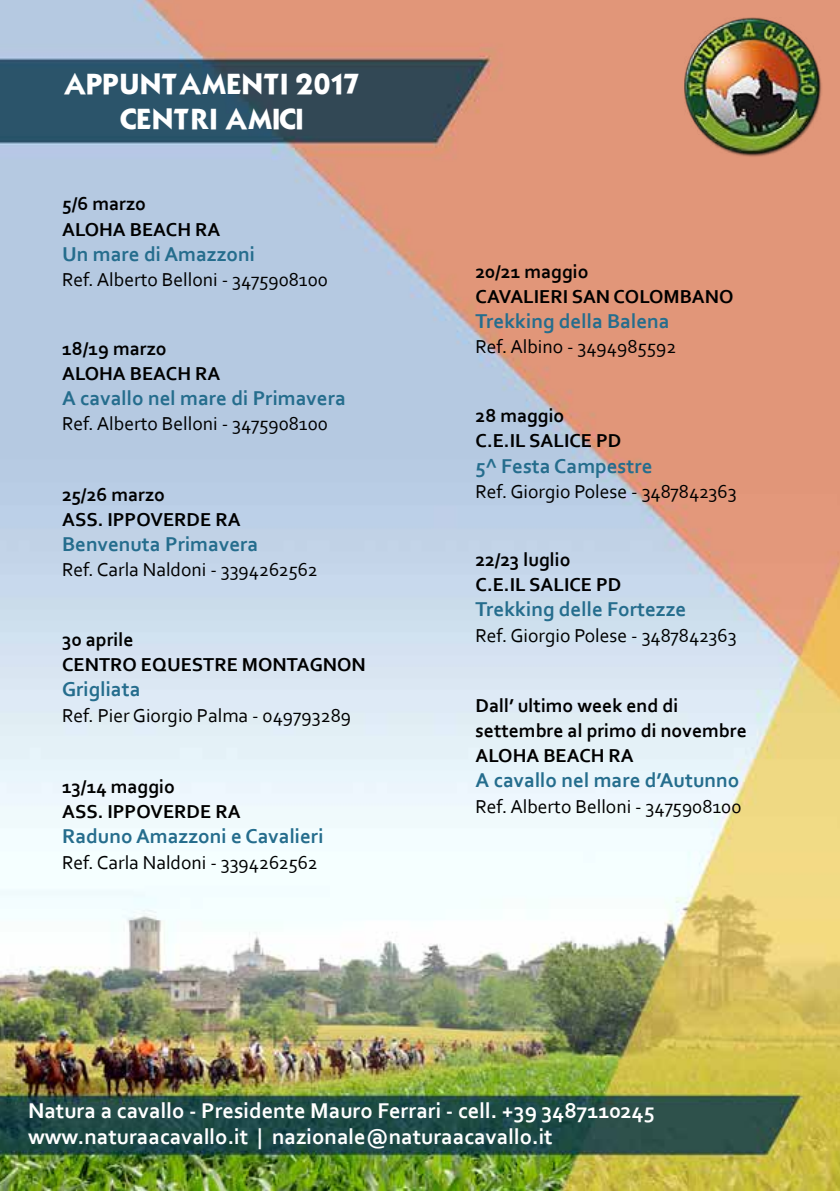
<style>
.page{position:relative;width:840px;height:1191px;background:#fff}
.page>*{position:absolute;margin:0;border:0;box-sizing:border-box;transform-origin:0 0}
.t1{font:29.4px/35.2px "Mouser";color:#fff;text-align:center}
.t2{font:700 22.4px/25.2px "Corbel";color:#fff}
.t3{font:700 21px "Corbel";color:#256d8d}
.t4{font:700 19.6px/25.2px "Corbel";color:#000}
.t5{font:19.6px "Corbel";color:#000}
</style>
<div class="page">
<img style="left:0;top:0;width:839px;height:1191px">
<img style="left:683px;top:17px;width:139px;height:140px">
<svg style="left:0;top:0;width:4px;height:7px"></svg>
<svg style="left:0;top:1184px;width:4px;height:7px"></svg>
<svg style="left:835px;top:0;width:5px;height:7px"></svg>
<svg style="left:835px;top:1184px;width:5px;height:7px"></svg>
<h1 class="t1" style="left:64px;top:67px;width:297px">APPUNTAMENTI 2017<br>CENTRI AMICI</h1>
<p class="t4" style="left:62px;top:191px;width:160px">5/6 marzo<br>ALOHA BEACH RA</p>
<p class="t3" style="left:62px;top:241px;width:194px">Un mare di Amazzoni</p>
<p class="t5" style="left:62px;top:267px;width:267px">Ref. Alberto Belloni - 3475908100</p>
<p class="t4" style="left:62px;top:335px;width:160px">18/19 marzo<br>ALOHA BEACH RA</p>
<p class="t3" style="left:62px;top:385px;width:285px">A cavallo nel mare di Primavera</p>
<p class="t5" style="left:62px;top:412px;width:267px">Ref. Alberto Belloni - 3475908100</p>
<p class="t4" style="left:62px;top:481px;width:180px">25/26 marzo<br>ASS. IPPOVERDE RA</p>
<p class="t3" style="left:62px;top:531px;width:197px">Benvenuta Primavera</p>
<p class="t5" style="left:62px;top:557px;width:257px">Ref. Carla Naldoni - 3394262562</p>
<p class="t4" style="left:62px;top:626px;width:305px">30 aprile<br>CENTRO EQUESTRE MONTAGNON</p>
<p class="t3" style="left:62px;top:676px;width:80px">Grigliata</p>
<p class="t5" style="left:62px;top:703px;width:290px">Ref. Pier Giorgio Palma - 049793289</p>
<p class="t4" style="left:62px;top:773px;width:180px">13/14 maggio<br>ASS. IPPOVERDE RA</p>
<p class="t3" style="left:62px;top:823px;width:263px">Raduno Amazzoni e Cavalieri</p>
<p class="t5" style="left:62px;top:850px;width:257px">Ref. Carla Naldoni - 3394262562</p>
<p class="t4" style="left:475px;top:258px;width:259px">20/21 maggio<br>CAVALIERI SAN COLOMBANO</p>
<p class="t3" style="left:475px;top:308px;width:195px">Trekking della Balena</p>
<p class="t5" style="left:475px;top:335px;width:202px">Ref. Albino - 3494985592</p>
<p class="t4" style="left:475px;top:402px;width:147px">28 maggio<br>C.E.IL SALICE PD</p>
<p class="t3" style="left:475px;top:452px;width:178px">5^ Festa Campestre</p>
<p class="t5" style="left:475px;top:479px;width:262px">Ref. Giorgio Polese - 3487842363</p>
<p class="t4" style="left:475px;top:546px;width:147px">22/23 luglio<br>C.E.IL SALICE PD</p>
<p class="t3" style="left:475px;top:596px;width:212px">Trekking delle Fortezze</p>
<p class="t5" style="left:475px;top:623px;width:262px">Ref. Giorgio Polese - 3487842363</p>
<p class="t4" style="left:475px;top:692px;width:272px">Dall’ ultimo week end di settembre al primo di novembre<br>ALOHA BEACH RA</p>
<p class="t3" style="left:475px;top:767px;width:265px">A cavallo nel mare d’Autunno</p>
<p class="t5" style="left:475px;top:794px;width:267px">Ref. Alberto Belloni - 3475908100</p>
<p class="t2" style="left:28px;top:1097px;width:627px">Natura a cavallo - Presidente Mauro Ferrari - cell. +39 3487110245 www.naturaacavallo.it | nazionale@naturaacavallo.it</p>
</div>
